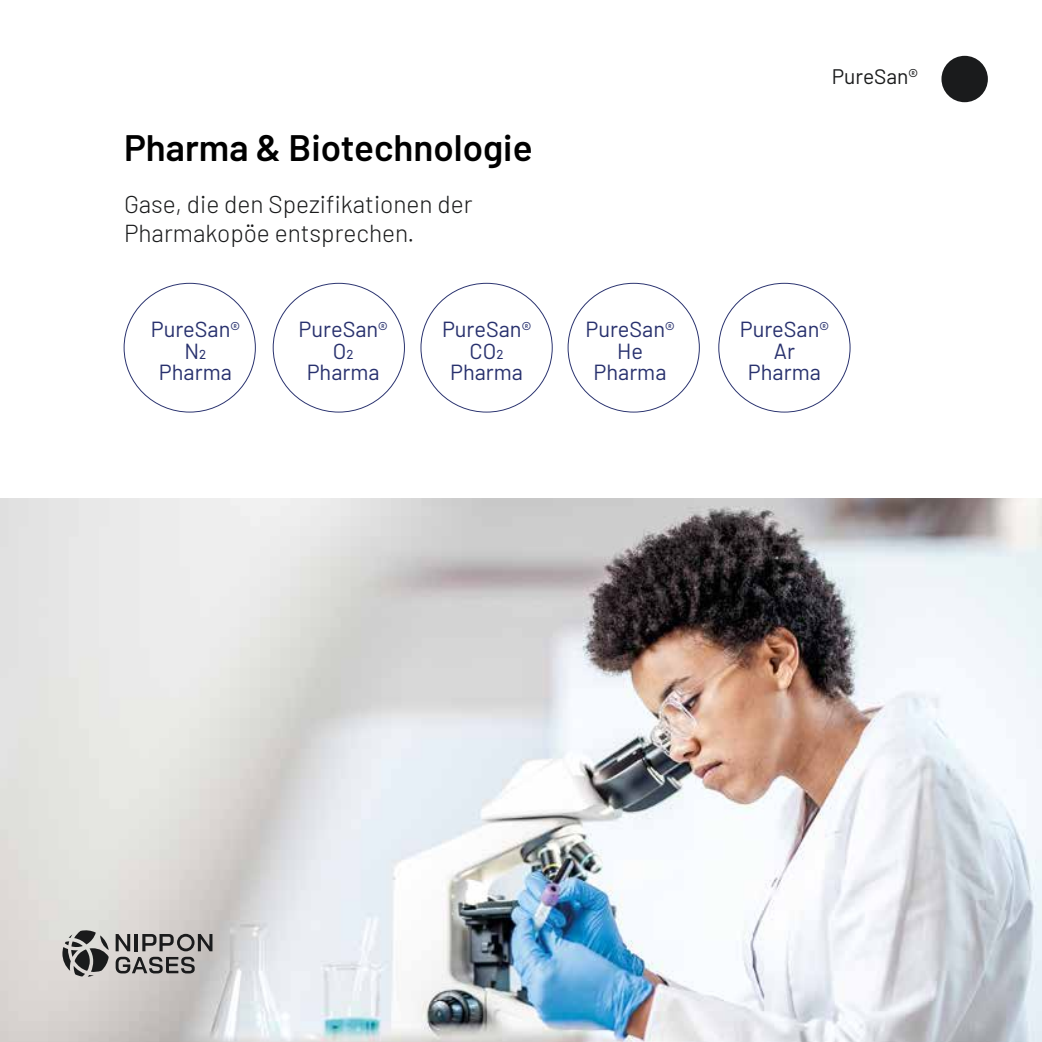
<style>
.page{position:relative;width:1042px;height:1042px;background:#fff}
.page>*{position:absolute;margin:0;border:0;box-sizing:border-box;transform-origin:0 0}
.t1{font:600 36.75px "Barlow";color:#000}
.t2{font:300 24.5px/29.4px "Barlow";color:#1a1b1c}
.t3{font:21.88px/21.9px "Barlow";color:#28316e;text-align:center}
.t4{font:21px "Barlow";color:#1a1b1c}
.s1{font-size:21px}
</style>
<div class="page">
<img style="left:0;top:499px;width:1042px;height:543px">
<div style="left:941px;top:56px;width:47px;height:46px;background:#1a1b1c;border-radius:50%"></div>
<svg style="left:116px;top:957px;width:79px;height:16px"></svg>
<svg style="left:116px;top:934px;width:14px;height:17px"></svg>
<hr style="left:135px;top:934px;width:3px;height:17px;background:#1a1b1c">
<svg style="left:142px;top:934px;width:70px;height:17px"></svg>
<svg style="left:62px;top:929px;width:47px;height:47px;background:#868583"></svg>
<svg style="left:124px;top:283px;width:132px;height:129px"></svg>
<svg style="left:273px;top:283px;width:132px;height:129px"></svg>
<svg style="left:420px;top:283px;width:133px;height:129px"></svg>
<svg style="left:567px;top:283px;width:133px;height:129px"></svg>
<svg style="left:718px;top:283px;width:132px;height:129px"></svg>
<h1 class="t1" style="left:124px;top:121px;width:410px">Pharma &amp; Biotechnologie</h1>
<p class="t2" style="left:124px;top:188px;width:350px">Gase, die den Spezifikationen der<br>Pharmakopöe entsprechen.</p>
<p class="t4" style="left:832px;top:61px;width:88px">PureSan®</p>
<p class="t3" style="left:151px;top:316px;width:91px">PureSan<span class="s1">®<br></span>N2<br>Pharma</p>
<p class="t3" style="left:299px;top:316px;width:91px">PureSan<span class="s1">®<br></span>O2<br>Pharma</p>
<p class="t3" style="left:442px;top:316px;width:91px">PureSan<span class="s1">®<br></span>CO2<br>Pharma</p>
<p class="t3" style="left:585px;top:316px;width:91px">PureSan<span class="s1">®<br></span>He<br>Pharma</p>
<p class="t3" style="left:740px;top:316px;width:91px">PureSan<span class="s1">®<br></span>Ar<br>Pharma</p>
</div>
